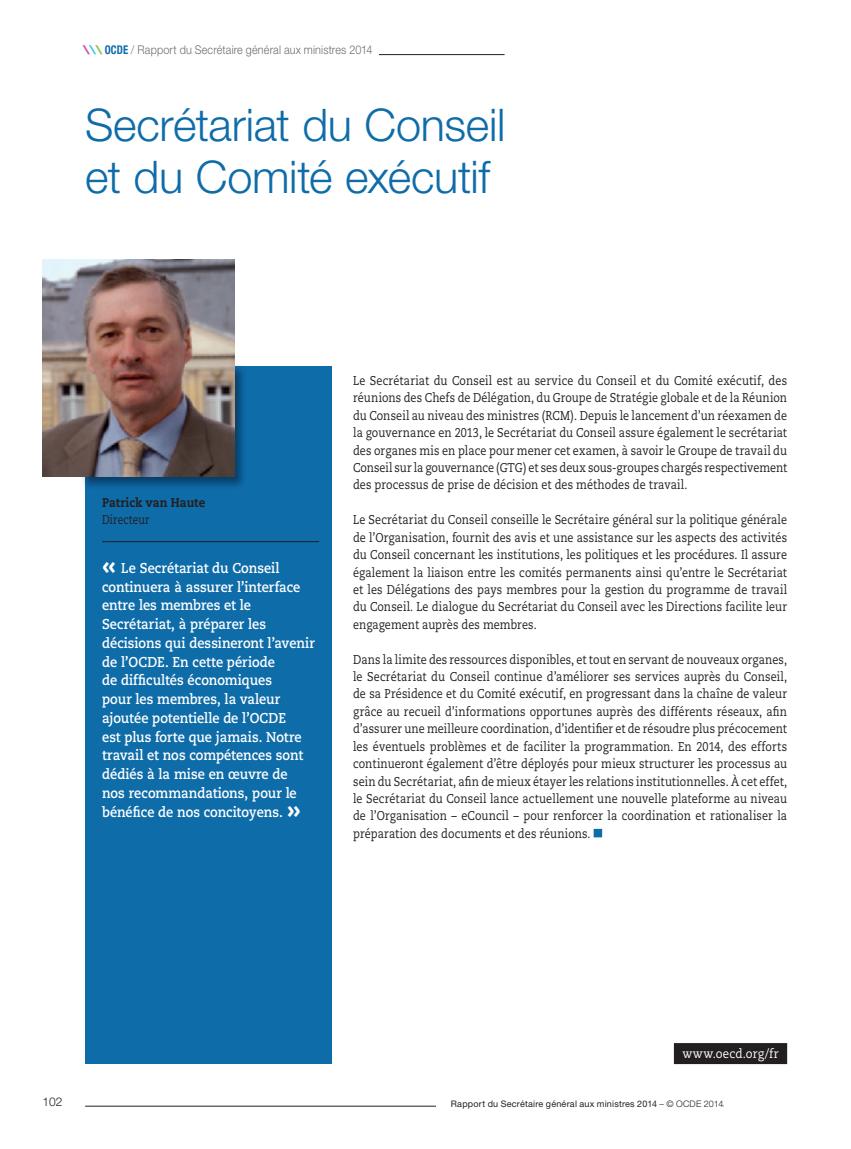
<style>
.page{position:relative;width:851px;height:1149px;background:#fff}
.page>*{position:absolute;margin:0;border:0;box-sizing:border-box;transform-origin:0 0}
.t1{font:300 45px/52.2px "Helvetica Neue LT Std";letter-spacing:-.005em;color:#0e6ca9}
.t2{font:700 14.25px/18.8px "Caecilia";color:#fff;scale:.9 1}
.t3{font:12.75px/17.4px "Caecilia";letter-spacing:.01em;color:#231f20;text-align:justify;scale:.85 1}
.t4{font:800 12.75px "Caecilia";letter-spacing:.005em;color:#231f20;scale:.9 1}
.t5{font:12.75px "Caecilia";letter-spacing:.015em;color:#fff;scale:.9 1}
.t6{font:12.75px "Caecilia";letter-spacing:.01em;color:#231f20;scale:.8 1}
.t7{font:300 12px "Helvetica Neue LT Std";letter-spacing:.015em;color:#6c6d70;scale:.9 1}
.t8{font:300 12px "Helvetica Neue LT Std";color:#231f20}
.t9{font:9px "Helvetica Neue LT Std";letter-spacing:.025em;color:#231f20}
.s1{font-weight:900;font-style:italic;font-stretch:expanded;color:#cd529e}
.s2{font-weight:900;font-style:italic;font-stretch:expanded;color:#40c7f4}
.s3{font-weight:900;font-style:italic;font-stretch:expanded;color:#8bc63e}
.s4{font-weight:700;font-stretch:condensed;color:#0e6ca9}
.s5{font-size:30px}
.s6{font-weight:300}
</style>
<div class="page">
<hr style="left:85px;top:1105px;width:638px;height:1px;background:#231f20">
<div style="left:436px;top:1094px;width:287px;height:12px;background:#fff"></div>
<hr style="left:85px;top:54px;width:419px;height:1px;background:#231f20">
<div style="left:85px;top:46px;width:293px;height:21px;background:#fff"></div>
<div style="left:593px;top:828px;width:9px;height:9px;background:#0e6ca9;border:2px solid #0e6ca9"></div>
<div style="left:85px;top:366px;width:247px;height:697px;background:#0e6ca9"></div>
<hr style="left:102px;top:541px;width:217px;height:1px;background:#231f20">
<img style="left:85px;top:366px;width:158px;height:121px">
<img style="left:43px;top:259px;width:191px;height:217px">
<div style="left:673px;top:1042px;width:114px;height:21px;background:#231f20"></div>
<p class="t7" style="left:85px;top:43px;width:321px"><span class="s1">\</span><span class="s2">\</span><span class="s3">\</span><span class="s4">OCDE</span> / Rapport du Secrétaire général aux ministres 2014</p>
<h1 class="t1" style="left:85px;top:98px;width:421px">Secrétariat du Conseil et du Comité exécutif</h1>
<p class="t4" style="left:102px;top:494px;width:116px">Patrick van Haute</p>
<p class="t6" style="left:102px;top:512px;width:61px">Directeur</p>
<p class="t2" style="left:102px;top:558px;width:238px"><span class="s5">«</span> Le Secrétariat du Conseil continuera à assurer l’interface entre les membres et le<br>Secrétariat, à préparer les décisions qui dessineront l’avenir de l’OCDE. En cette période<br>de difficultés économiques<br>pour les membres, la valeur ajoutée potentielle de l’OCDE<br>est plus forte que jamais. Notre travail et nos compétences sont dédiés à la mise en œuvre de<br>nos recommandations, pour le bénéfice de nos concitoyens. <span class="s5">»</span></p>
<p class="t3" style="left:353px;top:372px;width:512px">Le Secrétariat du Conseil est au service du Conseil et du Comité exécutif, des réunions des Chefs de Délégation, du Groupe de Stratégie globale et de la Réunion du Conseil au niveau des ministres (RCM). Depuis le lancement d’un réexamen de la gouvernance en 2013, le Secrétariat du Conseil assure également le secrétariat des organes mis en place pour mener cet examen, à savoir le Groupe de travail du Conseil sur la gouvernance (GTG) et ses deux sous-groupes chargés respectivement des processus de prise de décision et des méthodes de travail.</p>
<p class="t3" style="left:353px;top:511px;width:512px">Le Secrétariat du Conseil conseille le Secrétaire général sur la politique générale de l’Organisation, fournit des avis et une assistance sur les aspects des activités du Conseil concernant les institutions, les politiques et les procédures. Il assure également la liaison entre les comités permanents ainsi qu’entre le Secrétariat et les Délégations des pays membres pour la gestion du programme de travail du Conseil. Le dialogue du Secrétariat du Conseil avec les Directions facilite leur engagement auprès des membres.</p>
<p class="t3" style="left:353px;top:650px;width:512px">Dans la limite des ressources disponibles, et tout en servant de nouveaux organes, le Secrétariat du Conseil continue d’améliorer ses services auprès du Conseil, de sa Présidence et du Comité exécutif, en progressant dans la chaîne de valeur grâce au recueil d’informations opportunes auprès des différents réseaux, afin d’assurer une meilleure coordination, d’identifier et de résoudre plus précocement les éventuels problèmes et de faciliter la programmation. En 2014, des efforts continueront également d’être déployés pour mieux structurer les processus au sein du Secrétariat, afin de mieux étayer les relations institutionnelles. À cet effet, le Secrétariat du Conseil lance actuellement une nouvelle plateforme au niveau de l’Organisation – eCouncil – pour renforcer la coordination et rationaliser la préparation des documents et des réunions.</p>
<p class="t5" style="left:682px;top:1045px;width:108px">www.oecd.org/fr</p>
<p class="t8" style="left:43px;top:1094px;width:22px">102</p>
<p class="t9" style="left:451px;top:1098px;width:274px">Rapport du Secrétaire général aux ministres 2014 <span class="s6">– © OCDE 2014</span></p>
</div>
